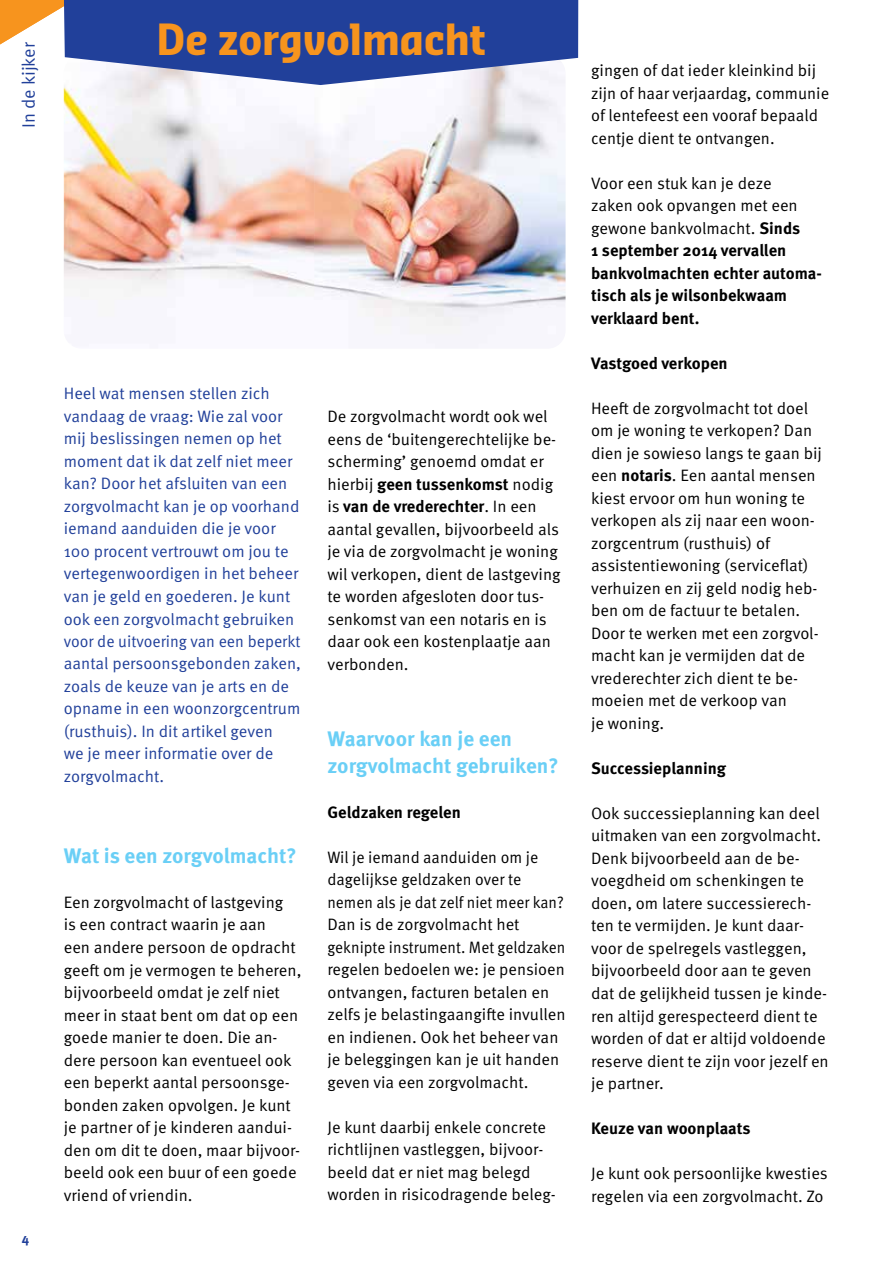
<style>
.page{position:relative;width:893px;height:1263px;background:#fff}
.page>*{position:absolute;margin:0;border:0;box-sizing:border-box;transform-origin:0 0}
.t1{font:700 42px "Sansa Con Pro";color:#f7941e}
.t2{font:700 21px/27px "Meta Pro";color:#6acff6}
.t3{font:18px "Meta Pro Norm";color:#21409a}
.t4{font:16.5px/22.5px "Meta Pro Norm";color:#000}
.t5{font:16.5px/22.5px "Meta Pro Norm";color:#21409a}
.t6{font:16.5px/22.5px "Meta Pro Norm";color:#000;scale:.96 1}
.t7{font:700 16.5px/22.5px "Meta Pro";color:#000}
.t8{font:700 13.5px "Meta Pro";color:#21409a}
.s1{font-family:"Meta Pro Norm";font-weight:400}
.s2{font-family:"Meta Pro";font-weight:700}
</style>
<div class="page">
<img style="left:64px;top:85px;width:502px;height:263px">
<svg style="left:0;top:0;width:578px;height:85px"></svg>
<p class="t3" style="left:15px;top:128px;width:87px;rotate:-90deg">In de kijker</p>
<h1 class="t1" style="left:156px;top:11px;width:331px">De zorgvolmacht</h1>
<p class="t8" style="left:22px;top:1228px;width:9px">4</p>
<p class="t5" style="left:64px;top:381px;width:239px">Heel wat mensen stellen zich vandaag de vraag: Wie zal voor mij beslissingen nemen op het moment dat ik dat zelf niet meer kan? Door het afsluiten van een zorgvolmacht kan je op voorhand iemand aanduiden die je voor<br>100 procent vertrouwt om jou te vertegenwoordigen in het beheer van je geld en goederen. Je kunt ook een zorgvolmacht gebruiken voor de uitvoering van een beperkt aantal persoonsgebonden zaken, zoals de keuze van je arts en de opname in een woonzorgcentrum (rusthuis). In dit artikel geven<br>we je meer informatie over de zorgvolmacht.</p>
<p class="t2" style="left:64px;top:841px;width:234px">Wat is een zorgvolmacht?</p>
<p class="t4" style="left:64px;top:890px;width:239px">Een zorgvolmacht of lastgeving<br>is een contract waarin je aan<br>een andere persoon de opdracht geeft om je vermogen te beheren, bijvoorbeeld omdat je zelf niet meer in staat bent om dat op een goede manier te doen. Die an&shy;dere persoon kan eventueel ook een beperkt aantal persoonsge&shy;bonden zaken opvolgen. Je kunt je partner of je kinderen aandui&shy;den om dit te doen, maar bijvoor&shy;beeld ook een buur of een goede vriend of vriendin.</p>
<p class="t4" style="left:327px;top:404px;width:230px">De zorgvolmacht wordt ook wel eens de ‘buitengerechtelijke be&shy;scherming’ genoemd omdat er</p>
<p class="t7" style="left:327px;top:471px;width:227px"><span class="s1">hierbij</span> geen tussenkomst <span class="s1">nodig is</span> van de vrederechter<span class="s1">. In een</span></p>
<p class="t4" style="left:327px;top:516px;width:235px">aantal gevallen, bijvoorbeeld als je via de zorgvolmacht je woning wil verkopen, dient de lastgeving te worden afgesloten door tus&shy;senkomst van een notaris en is daar ook een kostenplaatje aan verbonden.</p>
<p class="t2" style="left:327px;top:723px;width:233px">Waarvoor kan je een zorgvolmacht gebruiken?</p>
<p class="t7" style="left:327px;top:800px;width:135px">Geldzaken regelen</p>
<p class="t6" style="left:327px;top:845px;width:250px">Wil je iemand aanduiden om je dagelijkse geldzaken over te nemen als je dat zelf niet meer kan?<br>Dan is de zorgvolmacht het geknipte instrument. Met geldzaken regelen bedoelen we: je pensioen ontvangen, facturen betalen en zelfs je belastingaangifte invullen en indienen. Ook het beheer van je beleggingen kan je uit handen geven via een zorgvolmacht.</p>
<p class="t4" style="left:327px;top:1115px;width:230px">Je kunt daarbij enkele concrete richtlijnen vastleggen, bijvoor&shy;beeld dat er niet mag belegd worden in risicodragende beleg-</p>
<p class="t4" style="left:591px;top:58px;width:240px">gingen of dat ieder kleinkind bij zijn of haar verjaardag, communie of lentefeest een vooraf bepaald centje dient te ontvangen.</p>
<p class="t4" style="left:591px;top:171px;width:211px">Voor een stuk kan je deze zaken ook opvangen met een gewone bankvolmacht. <span class="s2">Sinds</span></p>
<p class="t7" style="left:591px;top:238px;width:232px">1 september 2014 vervallen bankvolmachten echter automa&shy;tisch als je wilsonbekwaam verklaard bent.</p>
<p class="t7" style="left:591px;top:351px;width:138px">Vastgoed verkopen</p>
<p class="t4" style="left:591px;top:396px;width:232px">Heeft de zorgvolmacht tot doel om je woning te verkopen? Dan dien je sowieso langs te gaan bij een <span class="s2">notaris</span>. Een aantal mensen kiest ervoor om hun woning te verkopen als zij naar een woon&shy;zorgcentrum (rusthuis) of assistentiewoning (serviceflat) verhuizen en zij geld nodig heb&shy;ben om de factuur te betalen.<br>Door te werken met een zorgvol&shy;macht kan je vermijden dat de vrederechter zich dient te be&shy;moeien met de verkoop van<br>je woning.</p>
<p class="t7" style="left:591px;top:756px;width:137px">Successieplanning</p>
<p class="t4" style="left:591px;top:801px;width:239px">Ook successieplanning kan deel uitmaken van een zorgvolmacht.<br>Denk bijvoorbeeld aan de be&shy;voegdheid om schenkingen te doen, om latere successierech&shy;ten te vermijden. Je kunt daar&shy;voor de spelregels vastleggen, bijvoorbeeld door aan te geven dat de gelijkheid tussen je kinde&shy;ren altijd gerespecteerd dient te worden of dat er altijd voldoende reserve dient te zijn voor jezelf en je partner.</p>
<p class="t7" style="left:591px;top:1116px;width:161px">Keuze van woonplaats</p>
<p class="t4" style="left:591px;top:1161px;width:238px">Je kunt ook persoonlijke kwesties regelen via een zorgvolmacht. Zo</p>
</div>
